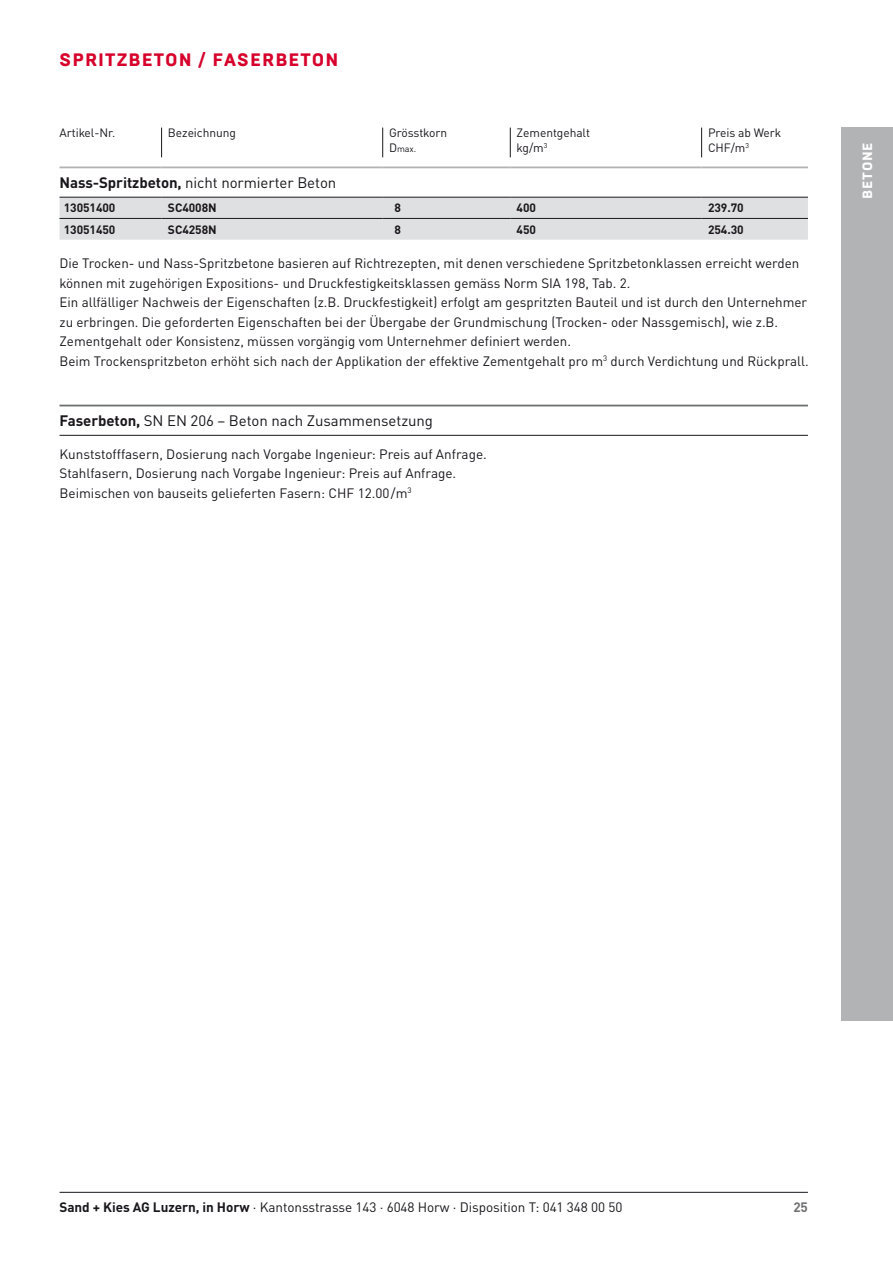
<style>
.page{position:relative;width:893px;height:1263px;background:#fff}
.page>*{position:absolute;margin:0;border:0;box-sizing:border-box;transform-origin:0 0}
.t1{font:800 18px "Brutal Type";letter-spacing:.06em;color:#d6002b}
.t2{font:15px "DIN Pro";letter-spacing:-.005em;color:#1a171c}
.t3{font:13.5px/19.5px "DIN Pro";color:#1a171c}
.t4{font:800 13.5px "Brutal Type";letter-spacing:.06em;color:#fff}
.t5{font:700 13.5px "DIN Pro";color:#707173}
.t6{font:12px/15px "DIN Pro";letter-spacing:-.005em;color:#1a171c}
.t7{font:700 12px "DIN Pro";letter-spacing:-.005em;color:#1a171c}
.t8{font:9px "DIN Pro";color:#1a171c}
.s1{font-size:12px}
.s2{font-weight:700}
</style>
<div class="page">
<hr style="left:60px;top:1192px;width:748px;height:1px;background:#1a171c">
<div style="left:842px;top:128px;width:51px;height:892px;background:#b2b3b5"></div>
<svg style="left:60px;top:128px;width:748px;height:112px"></svg>
<svg style="left:60px;top:404px;width:748px;height:31px"></svg>
<hr style="left:60px;top:405px;width:748px;height:1px;background:#6c7071">
<hr style="left:60px;top:435px;width:748px;height:1px;background:#1a171c">
<h1 class="t1" style="left:60px;top:48px;width:281px">SPRITZBETON / FASERBETON</h1>
<p class="t6" style="left:60px;top:124px;width:57px">Artikel-Nr.</p>
<p class="t6" style="left:168px;top:124px;width:70px">Bezeichnung</p>
<p class="t6" style="left:389px;top:124px;width:60px">Grösstkorn</p>
<p class="t8" style="left:389px;top:141px;width:29px"><span class="s1">D</span>max.</p>
<p class="t6" style="left:517px;top:124px;width:75px">Zementgehalt kg/m<sup>3</sup></p>
<p class="t6" style="left:708px;top:124px;width:75px">Preis ab Werk<br>CHF/m<sup>3</sup></p>
<p class="t2" style="left:60px;top:171px;width:278px"><span class="s2">Nass-Spritzbeton,</span> nicht normierter Beton</p>
<p class="t7" style="left:64px;top:198px;width:53px">13051400</p>
<p class="t7" style="left:168px;top:198px;width:50px">SC4008N</p>
<p class="t7" style="left:394px;top:198px;width:8px">8</p>
<p class="t7" style="left:517px;top:198px;width:21px">400</p>
<p class="t7" style="left:708px;top:198px;width:37px">239.70</p>
<p class="t7" style="left:64px;top:219px;width:53px">13051450</p>
<p class="t7" style="left:168px;top:219px;width:50px">SC4258N</p>
<p class="t7" style="left:394px;top:219px;width:8px">8</p>
<p class="t7" style="left:517px;top:219px;width:21px">450</p>
<p class="t7" style="left:708px;top:219px;width:37px">254.30</p>
<p class="t3" style="left:60px;top:252px;width:751px">Die Trocken- und Nass-Spritzbetone basieren auf Richtrezepten, mit denen verschiedene Spritzbetonklassen erreicht werden können mit zugehörigen Expositions- und Druckfestigkeitsklassen gemäss Norm SIA 198, Tab. 2.<br>Ein allfälliger Nachweis der Eigenschaften (z.B. Druckfestigkeit) erfolgt am gespritzten Bauteil und ist durch den Unternehmer zu erbringen. Die geforderten Eigenschaften bei der Übergabe der Grundmischung (Trocken- oder Nassgemisch), wie z.B.<br>Zementgehalt oder Konsistenz, müssen vorgängig vom Unternehmer definiert werden.<br>Beim Trockenspritzbeton erhöht sich nach der Applikation der effektive Zementgehalt pro m<sup>3</sup> durch Verdichtung und Rückprall.</p>
<p class="t2" style="left:60px;top:409px;width:375px"><span class="s2">Faserbeton,</span> SN EN 206 – Beton nach Zusammensetzung</p>
<p class="t3" style="left:60px;top:443px;width:429px">Kunststofffasern, Dosierung nach Vorgabe Ingenieur: Preis auf Anfrage.<br>Stahlfasern, Dosierung nach Vorgabe Ingenieur: Preis auf Anfrage.<br>Beimischen von bauseits gelieferten Fasern: CHF 12.00/m<sup>3</sup></p>
<p class="t4" style="left:859px;top:199px;width:58px;rotate:-90deg">BETONE</p>
<p class="t3" style="left:60px;top:1196px;width:564px"><span class="s2">Sand + Kies AG Luzern, in Horw</span> · Kantonsstrasse 143 · 6048 Horw · Disposition T: 041 348 00 50</p>
<p class="t5" style="left:793px;top:1195px;width:16px">25</p>
</div>
